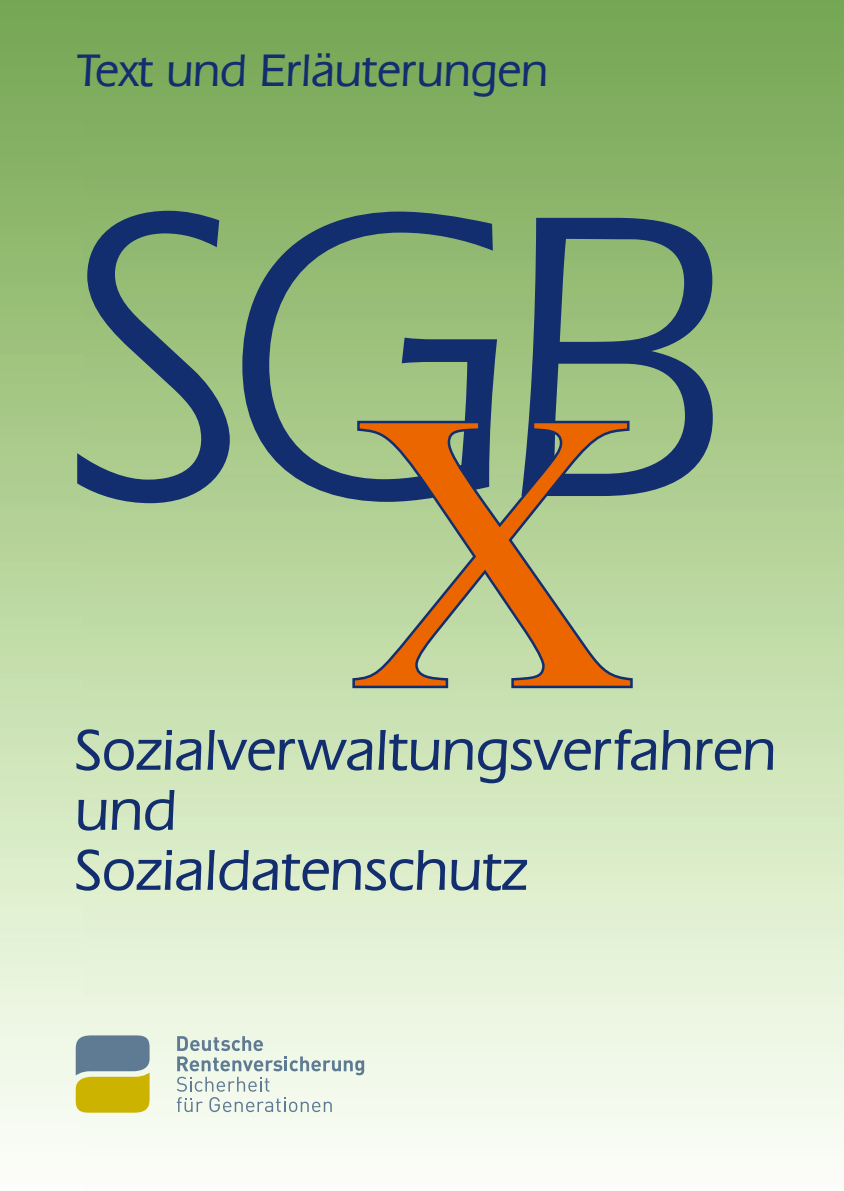
<style>
.page{position:relative;width:844px;height:1191px;background:#fff}
.page>*{position:absolute;margin:0;border:0;box-sizing:border-box;transform-origin:0 0}
.t1{font:420px "Eras IT Cby BT";color:#122e6f}
.t2{font:400px "Times";color:#ec6600}
.t3{font:500 60px/60px "Eras IT Cby BT";color:#122e6f}
.t4{font:500 47.5px "Eras IT Cby BT";color:#122e6f}
</style>
<div class="page">
<div style="left:77px;top:0;width:766px;height:1191px;background:linear-gradient(to bottom,#76a74e,#fffff9)"></div>
<div style="left:0;top:0;width:82px;height:642px;background:linear-gradient(to bottom,#74a551,#c2dca6)"></div>
<div style="left:0;top:642px;width:82px;height:549px;background:linear-gradient(to bottom,#c4dfaa,#fefffc)"></div>
<svg style="left:351px;top:419px;width:282px;height:270px;background:#adca98"></svg>
<svg style="left:76px;top:1035px;width:73px;height:77px;background:#9da059"></svg>
<svg style="left:177px;top:1036px;width:187px;height:55px;background:#d4e0d8"></svg>
<svg style="left:209px;top:1097px;width:123px;height:15px;background:#d0dcd8"></svg>
<svg style="left:177px;top:1097px;width:26px;height:15px"></svg>
<p class="t4" style="left:77px;top:41px;width:473px">Text und Erläuterungen</p>
<h1 class="t1" style="left:61px;top:106px;width:672px">SGB</h1>
<h2 class="t2" style="left:349px;top:327px;width:290px">X</h2>
<p class="t3" style="left:75px;top:718px;width:702px">Sozialverwaltungsverfahren und</p>
<p class="t3" style="left:75px;top:838px;width:453px">Sozialdatenschutz</p>
</div>
